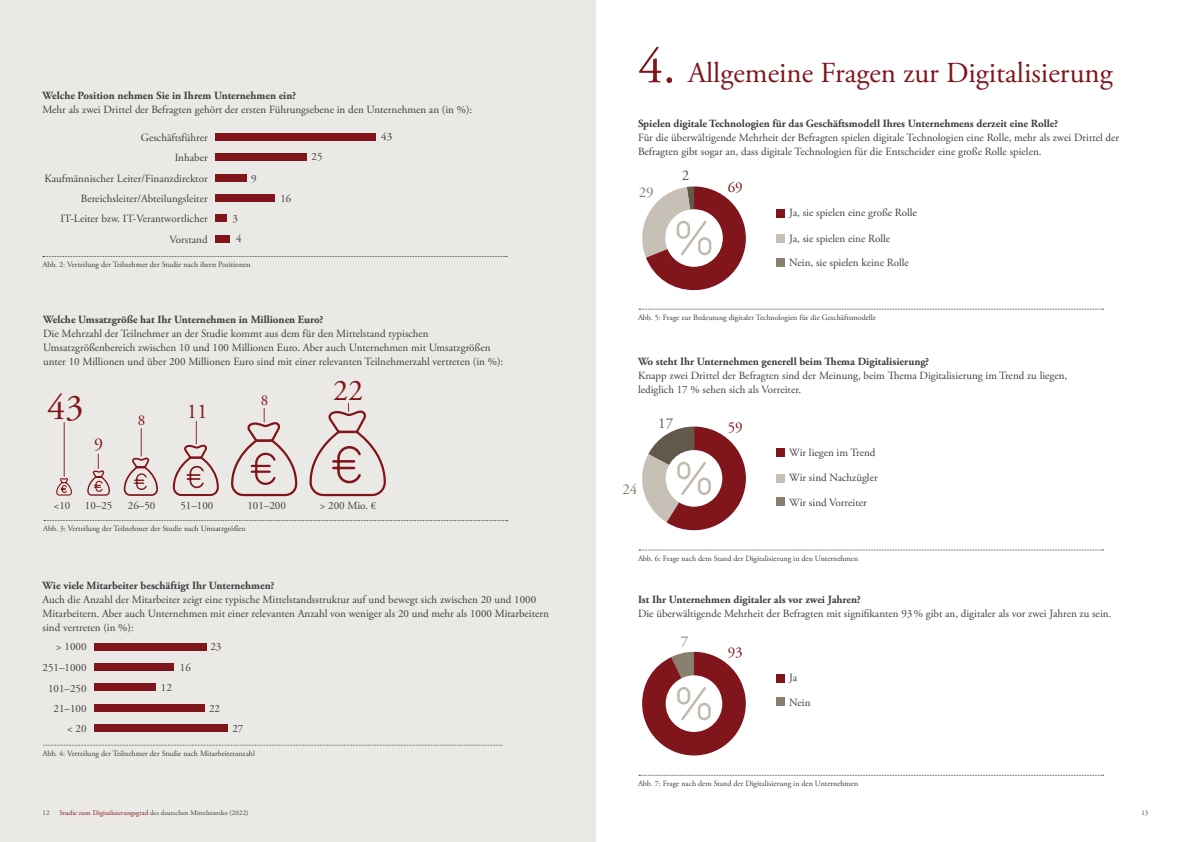
<style>
.page{position:relative;width:1191px;height:842px;background:#fff}
.page>*{position:absolute;margin:0;border:0;box-sizing:border-box;transform-origin:0 0}
.Fließtext{font:36.3px "Adobe Garamond Pro";color:#81151c}
.Fließtext-2{font:30px "Adobe Garamond Pro";color:#81151c}
.Head_20_pt{font:29px "Adobe Garamond Pro";color:#81151c}
.Fließtext-3{font:21px "Adobe Garamond Pro";color:#81151c}
.Fließtext-4{font:18px "Adobe Garamond Pro";color:#81151c}
.Fließtext-5{font:15px "Adobe Garamond Pro";color:#81151c}
.Fließtext-6{font:15px "Adobe Garamond Pro";color:#887f6f}
.Fließtext-7{font:15px "Adobe Garamond Pro";color:#62584b}
.Fließtext-8{font:11px/14px "Adobe Garamond Pro";color:#3e3e3f}
.Fließtext-9{font:700 11px "Adobe Garamond Pro";color:#3e3e3f}
.Bildunterschrift{font:8px "Adobe Garamond Pro";color:#3e3e3f}
.t1{font:7px "Adobe Garamond Pro";letter-spacing:.01em;color:#3e3e3f}
.s1{font-size:50px}
.s2{color:#81151c}
</style>
<div class="page">
<div style="left:0;top:0;width:595px;height:842px;background:#ebe9e5"></div>
<div style="left:215px;top:133px;width:161px;height:8px;background:#81151c"></div>
<div style="left:215px;top:154px;width:91px;height:7px;background:#81151c"></div>
<div style="left:215px;top:174px;width:32px;height:7px;background:#81151c"></div>
<div style="left:215px;top:194px;width:60px;height:8px;background:#81151c"></div>
<div style="left:215px;top:215px;width:12px;height:7px;background:#81151c"></div>
<div style="left:215px;top:235px;width:15px;height:7px;background:#81151c"></div>
<svg style="left:43px;top:256px;width:464px;height:1px"></svg>
<svg style="left:44px;top:520px;width:463px;height:1px"></svg>
<svg style="left:56px;top:478px;width:16px;height:18px"></svg>
<div style="left:94px;top:704px;width:110px;height:7px;background:#81151c"></div>
<div style="left:94px;top:684px;width:62px;height:7px;background:#81151c"></div>
<div style="left:94px;top:724px;width:133px;height:8px;background:#81151c"></div>
<div style="left:94px;top:643px;width:112px;height:7px;background:#81151c"></div>
<div style="left:94px;top:663px;width:80px;height:8px;background:#81151c"></div>
<svg style="left:44px;top:745px;width:459px;height:1px"></svg>
<svg style="left:309px;top:403px;width:77px;height:94px"></svg>
<svg style="left:231px;top:408px;width:67px;height:89px"></svg>
<svg style="left:172px;top:421px;width:47px;height:75px"></svg>
<svg style="left:123px;top:428px;width:35px;height:68px"></svg>
<svg style="left:87px;top:454px;width:23px;height:42px"></svg>
<hr style="left:64px;top:422px;width:1px;height:55px;background:#8b2b28">
<div style="left:776px;top:209px;width:8px;height:9px;background:#81151c"></div>
<div style="left:776px;top:448px;width:8px;height:9px;background:#81151c"></div>
<div style="left:776px;top:674px;width:8px;height:8px;background:#81151c"></div>
<div style="left:776px;top:234px;width:8px;height:9px;background:#c7c0b6"></div>
<div style="left:776px;top:474px;width:8px;height:9px;background:#c7c0b6"></div>
<div style="left:776px;top:258px;width:8px;height:9px;background:#887f6f"></div>
<div style="left:776px;top:497px;width:8px;height:9px;background:#887f6f"></div>
<div style="left:776px;top:697px;width:8px;height:9px;background:#887f6f"></div>
<svg style="left:639px;top:309px;width:464px;height:1px"></svg>
<svg style="left:639px;top:550px;width:464px;height:1px"></svg>
<svg style="left:639px;top:775px;width:464px;height:1px"></svg>
<svg style="left:642px;top:186px;width:104px;height:104px"></svg>
<svg style="left:642px;top:427px;width:104px;height:103px"></svg>
<svg style="left:642px;top:652px;width:104px;height:103px"></svg>
<p class="Fließtext-9" style="left:43px;top:89px;width:255px">Welche Position nehmen Sie in Ihrem Unternehmen ein?</p>
<p class="Fließtext-8" style="left:43px;top:102px;width:431px">Mehr als zwei Drittel der Befragten gehört der ersten Führungsebene in den Unternehmen an (in %):</p>
<p class="Fließtext-8" style="left:141px;top:131px;width:68px">Geschäftsführer</p>
<p class="Fließtext-8" style="left:175px;top:150px;width:34px">Inhaber</p>
<p class="Fließtext-8" style="left:44px;top:172px;width:165px">Kaufmännischer Leiter/Finanzdirektor</p>
<p class="Fließtext-8" style="left:81px;top:192px;width:128px">Bereichsleiter/Abteilungsleiter</p>
<p class="Fließtext-8" style="left:61px;top:212px;width:149px">IT-Leiter bzw. IT-Verantwortlicher</p>
<p class="Fließtext-8" style="left:233px;top:212px;width:7px">3</p>
<p class="Fließtext-8" style="left:251px;top:172px;width:7px">9</p>
<p class="Fließtext-8" style="left:170px;top:233px;width:40px">Vorstand</p>
<p class="Fließtext-8" style="left:236px;top:232px;width:7px">4</p>
<p class="Bildunterschrift" style="left:43px;top:260px;width:210px">Abb. 2: Verteilung der Teilnehmer der Studie nach ihren Positionen</p>
<p class="Fließtext-8" style="left:280px;top:191px;width:12px">16</p>
<p class="Fließtext-8" style="left:311px;top:150px;width:12px">25</p>
<p class="Fließtext-8" style="left:381px;top:130px;width:12px">43</p>
<p class="Fließtext-9" style="left:43px;top:313px;width:282px">Welche Umsatzgröße hat Ihr Unternehmen in Millionen Euro?</p>
<p class="Fließtext-8" style="left:43px;top:326px;width:462px">Die Mehrzahl der Teilnehmer an der Studie kommt aus dem für den Mittelstand typischen<br>Umsatzgrößenbereich zwischen 10 und 100 Millionen Euro. Aber auch Unternehmen mit Umsatzgrößen unter 10 Millionen und über 200 Millionen Euro sind mit einer relevanten Teilnehmerzahl vertreten (in %):</p>
<p class="Fließtext" style="left:47px;top:386px;width:38px">43</p>
<p class="Fließtext-4" style="left:94px;top:434px;width:10px">9</p>
<p class="Fließtext-5" style="left:138px;top:411px;width:9px">8</p>
<p class="Fließtext-3" style="left:187px;top:399px;width:22px">11</p>
<p class="Fließtext-5" style="left:261px;top:391px;width:9px">8</p>
<p class="Fließtext-2" style="left:333px;top:373px;width:31px">22</p>
<p class="Fließtext-8" style="left:54px;top:498px;width:18px">&lt;10</p>
<p class="Fließtext-8" style="left:85px;top:498px;width:29px">10–25</p>
<p class="Fließtext-8" style="left:128px;top:498px;width:29px">26–50</p>
<p class="Fließtext-8" style="left:180px;top:498px;width:34px">51–100</p>
<p class="Fließtext-8" style="left:247px;top:498px;width:40px">101–200</p>
<p class="Fließtext-8" style="left:320px;top:498px;width:58px">&gt; 200 Mio. €</p>
<p class="Bildunterschrift" style="left:43px;top:524px;width:204px">Abb. 3: Verteilung der Teilnehmer der Studie nach Umsatzgrößen</p>
<p class="Fließtext-9" style="left:42px;top:579px;width:233px">Wie viele Mitarbeiter beschäftigt Ihr Unternehmen?</p>
<p class="Fließtext-8" style="left:42px;top:592px;width:508px">Auch die Anzahl der Mitarbeiter zeigt eine typische Mittelstandsstruktur auf und bewegt sich zwischen 20 und 1000<br>Mitarbeitern. Aber auch Unternehmen mit einer relevanten Anzahl von weniger als 20 und mehr als 1000 Mitarbeitern sind vertreten (in %):</p>
<p class="Fließtext-8" style="left:56px;top:640px;width:32px">&gt; 1000</p>
<p class="Fließtext-8" style="left:42px;top:660px;width:45px">251–1000</p>
<p class="Fließtext-8" style="left:48px;top:681px;width:40px">101–250</p>
<p class="Fließtext-8" style="left:53px;top:702px;width:34px">21–100</p>
<p class="Fließtext-8" style="left:67px;top:722px;width:21px">&lt; 20</p>
<p class="Fließtext-8" style="left:161px;top:681px;width:12px">12</p>
<p class="Fließtext-8" style="left:180px;top:660px;width:12px">16</p>
<p class="Fließtext-8" style="left:210px;top:640px;width:12px">23</p>
<p class="Fließtext-8" style="left:209px;top:702px;width:12px">22</p>
<p class="Fließtext-8" style="left:232px;top:722px;width:12px">27</p>
<p class="Bildunterschrift" style="left:42px;top:749px;width:214px">Abb. 4: Verteilung der Teilnehmer der Studie nach Mitarbeiteranzahl</p>
<p class="Head_20_pt" style="left:638px;top:56px;width:476px"><span class="s1">4.</span> Allgemeine Fragen zur Digitalisierung</p>
<p class="Fließtext-9" style="left:638px;top:117px;width:421px">Spielen digitale Technologien für das Geschäftsmodell Ihres Unternehmens derzeit eine Rolle?</p>
<p class="Fließtext-8" style="left:638px;top:130px;width:483px">Für die überwältigende Mehrheit der Befragten spielen digitale Technologien eine Rolle, mehr als zwei Drittel der<br>Befragten gibt sogar an, dass digitale Technologien für die Entscheider eine große Rolle spielen.</p>
<p class="Fließtext-6" style="left:638px;top:184px;width:16px">29</p>
<p class="Fließtext-7" style="left:682px;top:166px;width:9px">2</p>
<p class="Fließtext-5" style="left:727px;top:178px;width:16px">69</p>
<p class="Fließtext-8" style="left:789px;top:206px;width:129px">Ja, sie spielen eine große Rolle</p>
<p class="Fließtext-8" style="left:789px;top:232px;width:102px">Ja, sie spielen eine Rolle</p>
<p class="Fließtext-8" style="left:789px;top:256px;width:121px">Nein, sie spielen keine Rolle</p>
<p class="Bildunterschrift" style="left:638px;top:313px;width:239px">Abb. 5: Frage zur Bedeutung digitaler Technologien für die Geschäftsmodelle</p>
<p class="Fließtext-9" style="left:638px;top:355px;width:293px">Wo steht Ihr Unternehmen generell beim Thema Digitalisierung?</p>
<p class="Fließtext-8" style="left:638px;top:368px;width:431px">Knapp zwei Drittel der Befragten sind der Meinung, beim Thema Digitalisierung im Trend zu liegen, lediglich 17 % sehen sich als Vorreiter.</p>
<p class="Fließtext-6" style="left:622px;top:480px;width:16px">24</p>
<p class="Fließtext-7" style="left:658px;top:414px;width:16px">17</p>
<p class="Fließtext-5" style="left:727px;top:418px;width:16px">59</p>
<p class="Fließtext-8" style="left:789px;top:446px;width:88px">Wir liegen im Trend</p>
<p class="Fließtext-8" style="left:789px;top:471px;width:90px">Wir sind Nachzügler</p>
<p class="Fließtext-8" style="left:789px;top:496px;width:79px">Wir sind Vorreiter</p>
<p class="Bildunterschrift" style="left:638px;top:554px;width:222px">Abb. 6: Frage nach dem Stand der Digitalisierung in den Unternehmen</p>
<p class="Fließtext-9" style="left:638px;top:593px;width:224px">Ist Ihr Unternehmen digitaler als vor zwei Jahren?</p>
<p class="Fließtext-8" style="left:638px;top:606px;width:475px">Die überwältigende Mehrheit der Befragten mit signifikanten 93% gibt an, digitaler als vor zwei Jahren zu sein.</p>
<p class="Fließtext-6" style="left:680px;top:633px;width:9px">7</p>
<p class="Fließtext-5" style="left:727px;top:643px;width:16px">93</p>
<p class="Fließtext-8" style="left:789px;top:671px;width:9px">Ja</p>
<p class="Fließtext-8" style="left:789px;top:696px;width:23px">Nein</p>
<p class="Bildunterschrift" style="left:638px;top:779px;width:222px">Abb. 7: Frage nach dem Stand der Digitalisierung in den Unternehmen</p>
<p class="t1" style="left:43px;top:809px;width:9px">12</p>
<p class="t1" style="left:60px;top:809px;width:190px"><span class="s2">Studie zum Digitalisierungsgrad</span> des deutschen Mittelstandes (2022)</p>
<p class="t1" style="left:1141px;top:809px;width:9px">13</p>
</div>
